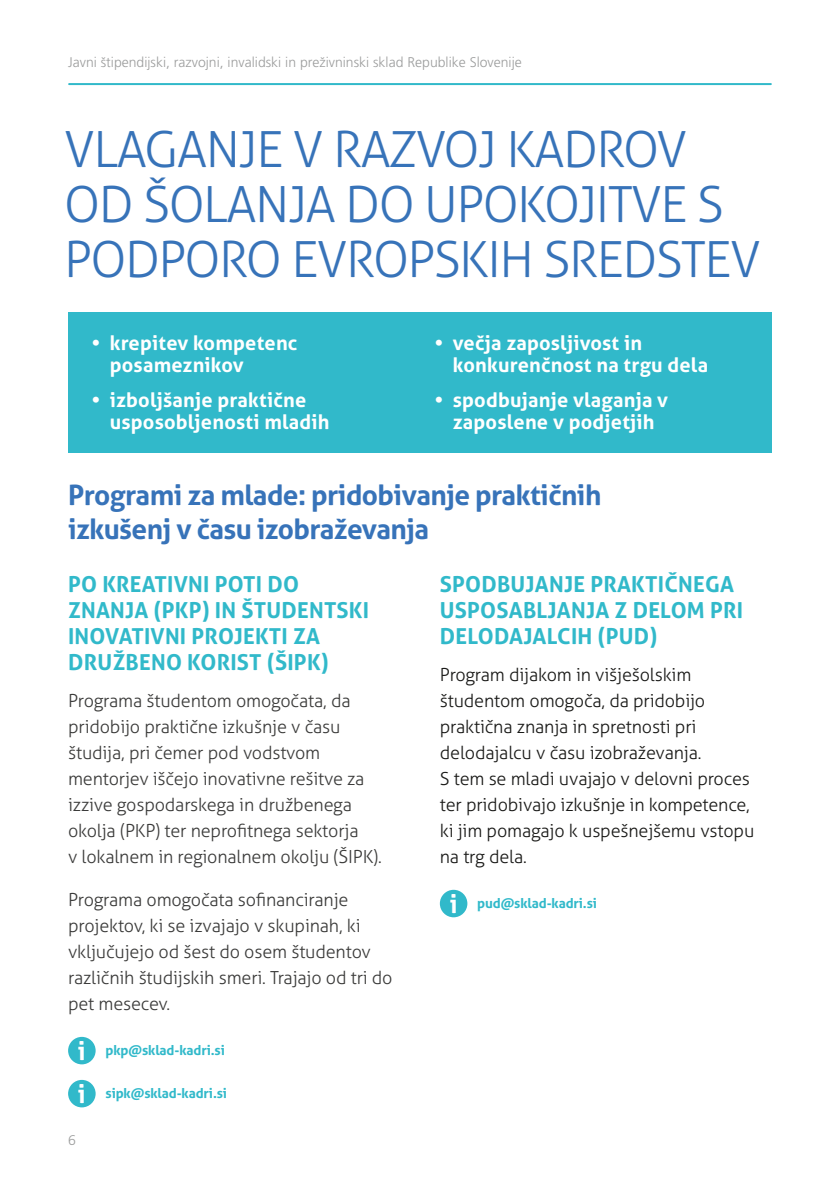
<style>
.page{position:relative;width:840px;height:1191px;background:#fff}
.page>*{position:absolute;margin:0;border:0;box-sizing:border-box;transform-origin:0 0}
.t1{font:300 49.8px/55px "Aller";letter-spacing:-.03em;color:#3773b9}
.t2{font:700 28px/34px "Aller";letter-spacing:-.02em;color:#3773b9}
.t3{font:700 22px/26px "Aller";letter-spacing:.01em;color:#31b9ca}
.t4{font:700 20px/22px "Aller";letter-spacing:.01em;color:#fff}
.t5{font:300 18px/26px "Aller";letter-spacing:-.01em;color:#3b3b3a}
.t6{font:300 18px/26px "Aller";letter-spacing:-.01em;color:#1a1a18}
.t7{font:300 14px "Frutiger LT Std";color:#9c9d9d}
.t8{font:700 13.6px "Aller";letter-spacing:-.01em;color:#31b9ca}
.s1{font-size:25.6px;color:#fff}
</style>
<div class="page">
<div style="left:68px;top:1036px;width:28px;height:28px;background:#31b9ca;border-radius:50%"></div>
<div style="left:68px;top:1079px;width:28px;height:28px;background:#31b9ca;border-radius:50%"></div>
<div style="left:439px;top:889px;width:28px;height:28px;background:#31b9ca;border-radius:50%"></div>
<div style="left:69px;top:313px;width:702px;height:140px;background:#31b9ca"></div>
<hr style="left:69px;top:83px;width:701px;height:2px;background:#31b9ca">
<p class="t7" style="left:68px;top:54px;width:455px">Javni štipendijski, razvojni, invalidski in preživninski sklad Republike Slovenije</p>
<h1 class="t1" style="left:64px;top:122px;width:697px">VLAGANJE V RAZVOJ KADROV<br>OD ŠOLANJA DO UPOKOJITVE S<br>PODPORO EVROPSKIH SREDSTEV</h1>
<p class="t4" style="left:110px;top:332px;width:189px;text-indent:-18px">• krepitev kompetenc posameznikov</p>
<p class="t4" style="left:110px;top:389px;width:221px;text-indent:-18px">• izboljšanje praktične usposobljenosti mladih</p>
<p class="t4" style="left:452px;top:332px;width:256px;text-indent:-18px">• večja zaposljivost in konkurenčnost na trgu dela</p>
<p class="t4" style="left:434px;top:389px;width:235px;text-align:center">• spodbujanje vlaganja v zaposlene v podjetjih</p>
<h2 class="t2" style="left:68px;top:478px;width:534px">Programi za mlade: pridobivanje praktičnih izkušenj v času izobraževanja</h2>
<p class="t3" style="left:68px;top:570px;width:302px">PO KREATIVNI POTI DO<br>ZNANJA (PKP) IN ŠTUDENTSKI<br>INOVATIVNI PROJEKTI ZA<br>DRUŽBENO KORIST (ŠIPK)</p>
<p class="t5" style="left:68px;top:687px;width:315px">Programa študentom omogočata, da pridobijo praktične izkušnje v času študija, pri čemer pod vodstvom mentorjev iščejo inovativne rešitve za izzive gospodarskega in družbenega okolja (PKP) ter neprofitnega sektorja<br>v lokalnem in regionalnem okolju (ŠIPK).</p>
<p class="t5" style="left:68px;top:886px;width:326px">Programa omogočata sofinanciranje projektov, ki se izvajajo v skupinah, ki vključujejo od šest do osem študentov različnih študijskih smeri. Trajajo od tri do pet mesecev.</p>
<p class="t8" style="left:78px;top:1041px;width:148px"><span class="s1">i</span> pkp@sklad-kadri.si</p>
<p class="t8" style="left:78px;top:1084px;width:151px"><span class="s1">i</span> sipk@sklad-kadri.si</p>
<p class="t7" style="left:68px;top:1132px;width:9px">6</p>
<p class="t3" style="left:439px;top:570px;width:305px">SPODBUJANJE PRAKTIČNEGA<br>USPOSABLJANJA Z DELOM PRI<br>DELODAJALCIH (PUD)</p>
<p class="t6" style="left:439px;top:661px;width:316px">Program dijakom in višješolskim študentom omogoča, da pridobijo praktična znanja in spretnosti pri delodajalcu v času izobraževanja.<br>S tem se mladi uvajajo v delovni proces ter pridobivajo izkušnje in kompetence, ki jim pomagajo k uspešnejšemu vstopu na trg dela.</p>
<p class="t8" style="left:449px;top:894px;width:149px"><span class="s1">i</span> pud@sklad-kadri.si</p>
</div>
